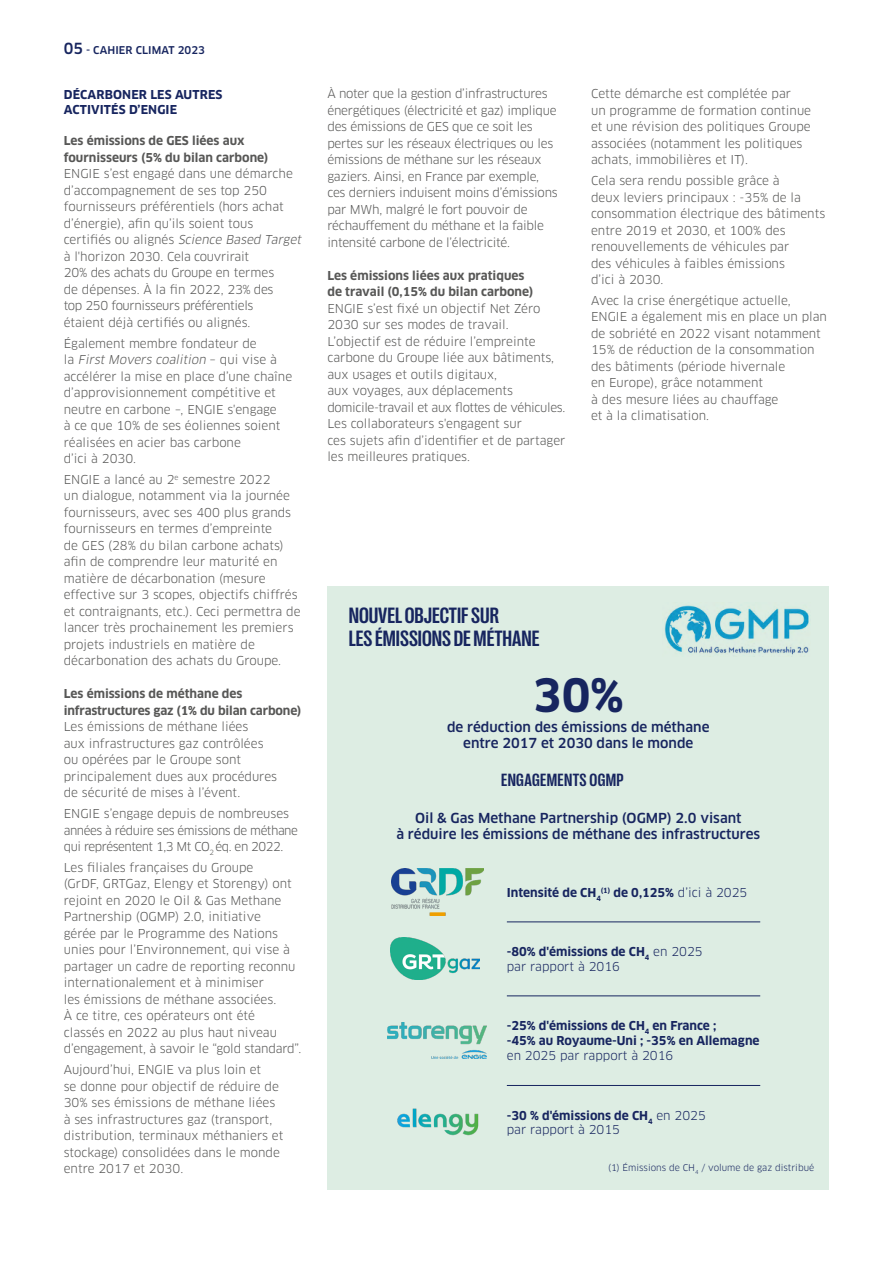
<style>
.page{position:relative;width:893px;height:1263px;background:#fff}
.page>*{position:absolute;margin:0;border:0;box-sizing:border-box;transform-origin:0 0}
.t1{font:700 45px "Clan OT";color:#17255f}
.t2{font:700 condensed 22.5px/22.5px "Right Grotesk";color:#17255f}
.t3{font:700 condensed 18px "Right Grotesk";letter-spacing:.02em;color:#17255f}
.t4{font:500 13.5px/16.2px "Clan OT";color:#17255f;text-align:center}
.t5{font:12px/16.5px "Clan OT";color:#575756}
.t6{font:12px/16.5px "Clan OT";letter-spacing:-.02em;color:#575756}
.t7{font:700 12px/16.5px "Clan OT";color:#575756}
.t8{font:700 12px/15px "Clan OT";color:#17255f}
.t9{font:12px/14.4px "Clan OT";color:#17255f}
.t10{font:12px/16.5px "Clan OT";letter-spacing:-.04em;color:#575756}
.t11{font:500 10.5px "Clan OT";letter-spacing:.01em;color:#17255f}
.t12{font:9px "Clan OT";color:#17255f}
.s1{font-size:15px}
.s2{font-style:italic}
.s3{font-weight:400}
.s4{font-weight:700}
</style>
<div class="page">
<div style="left:327px;top:586px;width:502px;height:603px;background:#ddede3"></div>
<img style="left:391px;top:868px;width:92px;height:48px">
<img style="left:390px;top:938px;width:90px;height:42px">
<img style="left:388px;top:1022px;width:98px;height:37px">
<img style="left:397px;top:1108px;width:82px;height:28px">
<hr style="left:507px;top:922px;width:253px;height:1px;background:#17255f">
<hr style="left:507px;top:995px;width:253px;height:1px;background:#17255f">
<hr style="left:507px;top:1085px;width:253px;height:1px;background:#17255f">
<img style="left:664px;top:605px;width:145px;height:50px">
<p class="t11" style="left:64px;top:44px;width:143px"><span class="s1">05</span> - CAHIER CLIMAT 2023</p>
<p class="t8" style="left:64px;top:87px;width:160px">DÉCARBONER LES AUTRES<br>ACTIVITÉS D’ENGIE</p>
<p class="t7" style="left:64px;top:133px;width:206px">Les émissions de GES liées aux fournisseurs (5% du bilan carbone)</p>
<p class="t5" style="left:64px;top:166px;width:241px">ENGIE s’est engagé dans une démarche d’accompagnement de ses top 250 fournisseurs préférentiels (hors achat d’énergie), afin qu’ils soient tous<br>ce rt i fi é s o u a l i g n é s <span class="s2">Science Based Target </span>à l'horizon 2030. Cela couvrirait<br>20% des achats du Groupe en termes<br>de dépenses. À la fin 2022, 23% des<br>top 250 fournisseurs préférentiels<br>étaient déjà certifiés ou alignés.</p>
<p class="t5" style="left:64px;top:335px;width:230px">Également membre fondateur de<br>l a <span class="s2">First Movers coalition</span> – q u i v i s e à accélérer la mise en place d’une chaîne d’approvisionnement compétitive et neutre en carbone –, ENGIE s'engage<br>à ce que 10% de ses éoliennes soient réalisées en acier bas carbone<br>d’ici à 2030.</p>
<p class="t5" style="left:64px;top:471px;width:238px">ENGIE a lancé au 2<sup>e</sup> semestre 2022<br>un dialogue, notamment via la journée fournisseurs, avec ses 400 plus grands fournisseurs en termes d’empreinte<br>de GES (28% du bilan carbone achats) afin de comprendre leur maturité en matière de décarbonation (mesure effective sur 3 scopes, objectifs chiffrés et contraignants, etc.). Ceci permettra de lancer très prochainement les premiers projets industriels en matière de décarbonation des achats du Groupe.</p>
<p class="t7" style="left:64px;top:686px;width:239px">Les émissions de méthane des infrastructures gaz (1% du bilan carbone)</p>
<p class="t5" style="left:64px;top:719px;width:215px">Les émissions de méthane liées<br>aux infrastructures gaz contrôlées ou opérées par le Groupe sont principalement dues aux procédures de sécurité de mises à l’évent.</p>
<p class="t10" style="left:64px;top:805px;width:236px">ENGIE s’engage depuis de nombreuses années à réduire ses émissions de méthane qui représentent 1,3 Mt CO<sub>2</sub> éq. en 2022.</p>
<p class="t5" style="left:64px;top:859px;width:239px">Les filiales françaises du Groupe<br>(GrDF, GRTGaz, Elengy et Storengy) ont rejoint en 2020 le Oil &amp; Gas Methane Partnership (OGMP) 2.0, initiative<br>gérée par le Programme des Nations unies pour l’Environnement, qui vise à partager un cadre de reporting reconnu internationalement et à minimiser<br>les émissions de méthane associées.<br>À ce titre, ces opérateurs ont été<br>classés en 2022 au plus haut niveau d’engagement, à savoir le “gold standard”.</p>
<p class="t5" style="left:64px;top:1061px;width:221px">Aujourd’hui, ENGIE va plus loin et<br>se donne pour objectif de réduire de 30% ses émissions de méthane liées à ses infrastructures gaz (transport, distribution, terminaux méthaniers et stockage) consolidées dans le monde entre 2017 et 2030.</p>
<p class="t6" style="left:327px;top:86px;width:232px">À noter que la gestion d’infrastructures énergétiques (électricité et gaz) implique des émissions de GES que ce soit les pertes sur les réseaux électriques ou les émissions de méthane sur les réseaux gaziers. Ainsi, en France par exemple, ces derniers induisent moins d’émissions par MWh, malgré le fort pouvoir de réchauffement du méthane et la faible intensité carbone de l’électricité.</p>
<p class="t7" style="left:327px;top:267px;width:208px">Les émissions liées aux pratiques de travail (0,15% du bilan carbone)</p>
<p class="t5" style="left:327px;top:300px;width:240px">ENGIE s’est fixé un objectif Net Zéro 2030 sur ses modes de travail.<br>L’objectif est de réduire l’empreinte carbone du Groupe liée aux bâtiments, aux usages et outils digitaux,<br>aux voyages, aux déplacements domicile-travail et aux flottes de véhicules.<br>Les collaborateurs s'engagent sur<br>ces sujets afin d’identifier et de partager les meilleures pratiques.</p>
<p class="t5" style="left:591px;top:86px;width:222px">Cette démarche est complétée par<br>un programme de formation continue et une révision des politiques Groupe associées (notamment les politiques achats, immobilières et IT).</p>
<p class="t5" style="left:591px;top:172px;width:236px">Cela sera rendu possible grâce à<br>deux leviers principaux : -35% de la consommation électrique des bâtiments entre 2019 et 2030, et 100% des renouvellements de véhicules par<br>des véhicules à faibles émissions<br>d’ici à 2030.</p>
<p class="t5" style="left:591px;top:292px;width:237px">Avec la crise énergétique actuelle,<br>ENGIE a également mis en place un plan de sobriété en 2022 visant notamment<br>15% de réduction de la consommation des bâtiments (période hivernale<br>en Europe), grâce notamment<br>à des mesure liées au chauffage<br>et à la climatisation.</p>
<h2 class="t2" style="left:349px;top:604px;width:192px">NOUVEL OBJECTIF SUR<br>LES ÉMISSIONS DE MÉTHANE</h2>
<h1 class="t1" style="left:533px;top:669px;width:92px">30%</h1>
<p class="t4" style="left:447px;top:719px;width:264px">de réduction des émissions de méthane entre 2017 et 2030 dans le monde</p>
<h3 class="t3" style="left:501px;top:771px;width:124px">ENGAGEMENTS OGMP</h3>
<p class="t4" style="left:396px;top:810px;width:365px">Oil &amp; Gas Methane Partnership (OGMP) 2.0 visant<br>à réduire les émissions de méthane des infrastructures</p>
<p class="t8" style="left:507px;top:885px;width:242px">Intensité de CH<sub>4</sub><sup>(1)</sup> de 0,125% <span class="s3">d’ici à 2025</span></p>
<p class="t9" style="left:507px;top:945px;width:197px"><span class="s4">-80% d'émissions de CH</span><sub>4</sub> en 2025 par rapport à 2016</p>
<p class="t8" style="left:507px;top:1019px;width:254px">-25% d'émissions de CH<sub>4</sub> en France ;<br>-45% au Royaume-Uni ; -35% en Allemagne</p>
<p class="t9" style="left:507px;top:1049px;width:168px">en 2025 par rapport à 2016</p>
<p class="t9" style="left:507px;top:1108px;width:201px"><span class="s4">-30 % d'émissions de CH</span><sub>4</sub> en 2025 par rapport à 2015</p>
<p class="t12" style="left:608px;top:1162px;width:208px">(1) Émissions de CH<sub>4</sub> / volume de gaz distribué</p>
</div>
